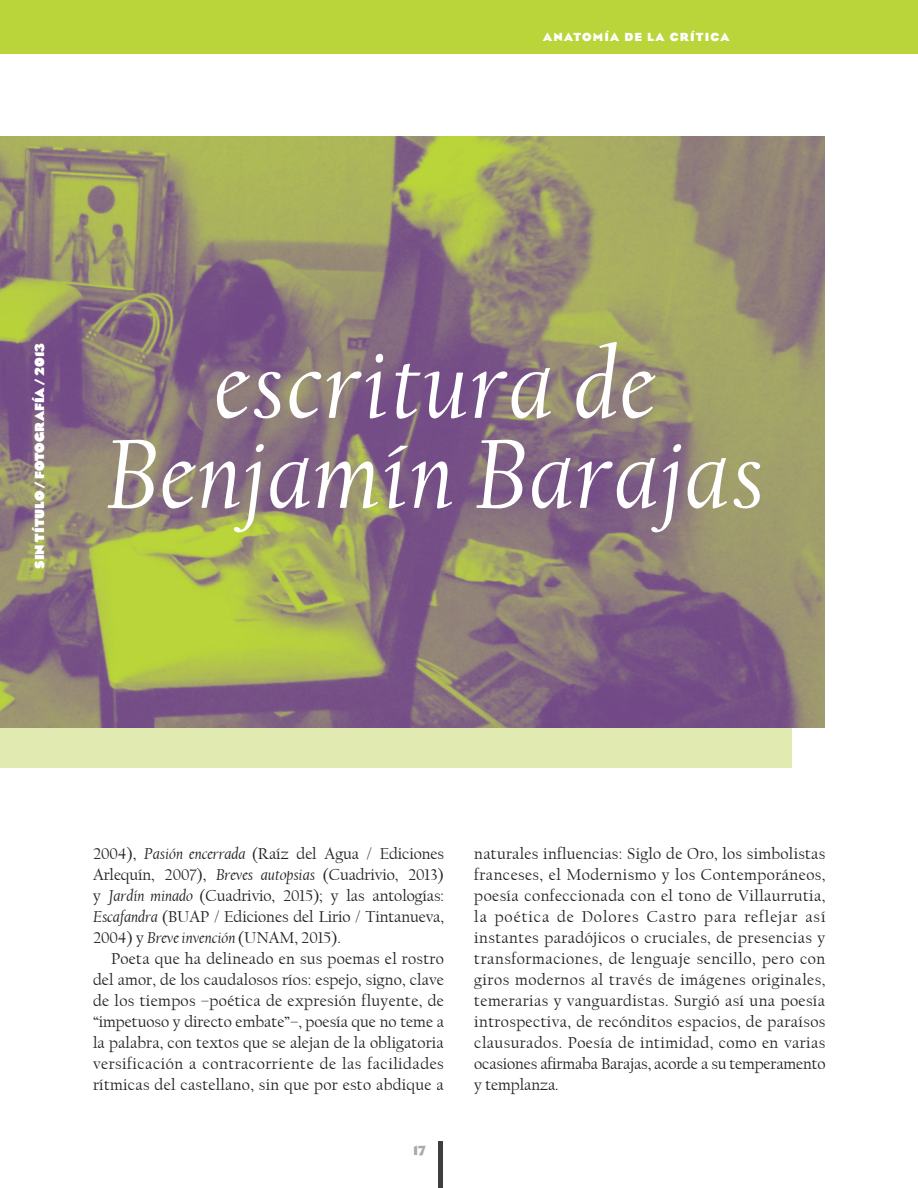
<style>
.page{position:relative;width:918px;height:1188px;background:#fff}
.page>*{position:absolute;margin:0;border:0;box-sizing:border-box;transform-origin:0 0}
.t1{font:italic 102px/90px "Californian FB";letter-spacing:.02em;color:#fff;text-align:center}
.capitular{font:16.5px/21px "Californian FB";letter-spacing:-.005em;color:#231f20;text-align:justify}
.Cedula{font:900 13.5px "Eagle";color:#fff}
.numeracíon{font:700 13.5px "Eagle";color:#a8a9ad}
.t2{font:700 12px "Eagle";letter-spacing:.1em;color:#fff}
.s1{font-style:italic}
</style>
<div class="page">
<div style="left:0;top:0;width:918px;height:54px;background:#b9d539"></div>
<div style="left:438px;top:1142px;width:5px;height:46px;background:#3e3e3f"></div>
<div style="left:0;top:176px;width:792px;height:591px;background:#e1ebb1"></div>
<img style="left:0;top:136px;width:825px;height:591px">
<p class="t2" style="left:543px;top:31px;width:188px">ANATOMÍA DE LA CRÍTICA</p>
<p class="Cedula" style="left:32px;top:569px;width:227px;rotate:-90deg">SIN TÍTULO / FOTOGRAFÍA / 2013</p>
<p class="t1" style="left:106px;top:341px;width:660px">escritura de<br>Benjamín Barajas</p>
<p class="capitular" style="left:93px;top:843px;width:353px">2004), <span class="s1">Pasión encerrada</span> (Raíz del Agua / Ediciones Arlequín, 2007), <span class="s1">Breves autopsias</span> (Cuadrivio, 2013) y <span class="s1">Jardín minado</span> (Cuadrivio, 2015); y las antologías:<br><span class="s1">Escafandra</span> (BUAP / Ediciones del Lirio / Tintanueva, 2004) y <span class="s1">Breve invención</span> (UNAM, 2015).</p>
<p class="capitular" style="left:93px;top:948px;width:353px;text-indent:18px">Poeta que ha delineado en sus poemas el rostro del amor, de los caudalosos ríos: espejo, signo, clave de los tiempos –poética de expresión fluyente, de “impetuoso y directo embate”–, poesía que no teme a la palabra, con textos que se alejan de la obligatoria versificación a contracorriente de las facilidades rítmicas del castellano, sin que por esto abdique a</p>
<p class="numeracíon" style="left:413px;top:1143px;width:14px">17</p>
<p class="capitular" style="left:474px;top:843px;width:353px">naturales influencias: Siglo de Oro, los simbolistas franceses, el Modernismo y los Contemporáneos, poesía confeccionada con el tono de Villaurrutia, la poética de Dolores Castro para reflejar así instantes paradójicos o cruciales, de presencias y transformaciones, de lenguaje sencillo, pero con giros modernos al través de imágenes originales, temerarias y vanguardistas. Surgió así una poesía introspectiva, de recónditos espacios, de paraísos clausurados. Poesía de intimidad, como en varias ocasiones afirmaba Barajas, acorde a su temperamento y templanza.</p>
</div>
